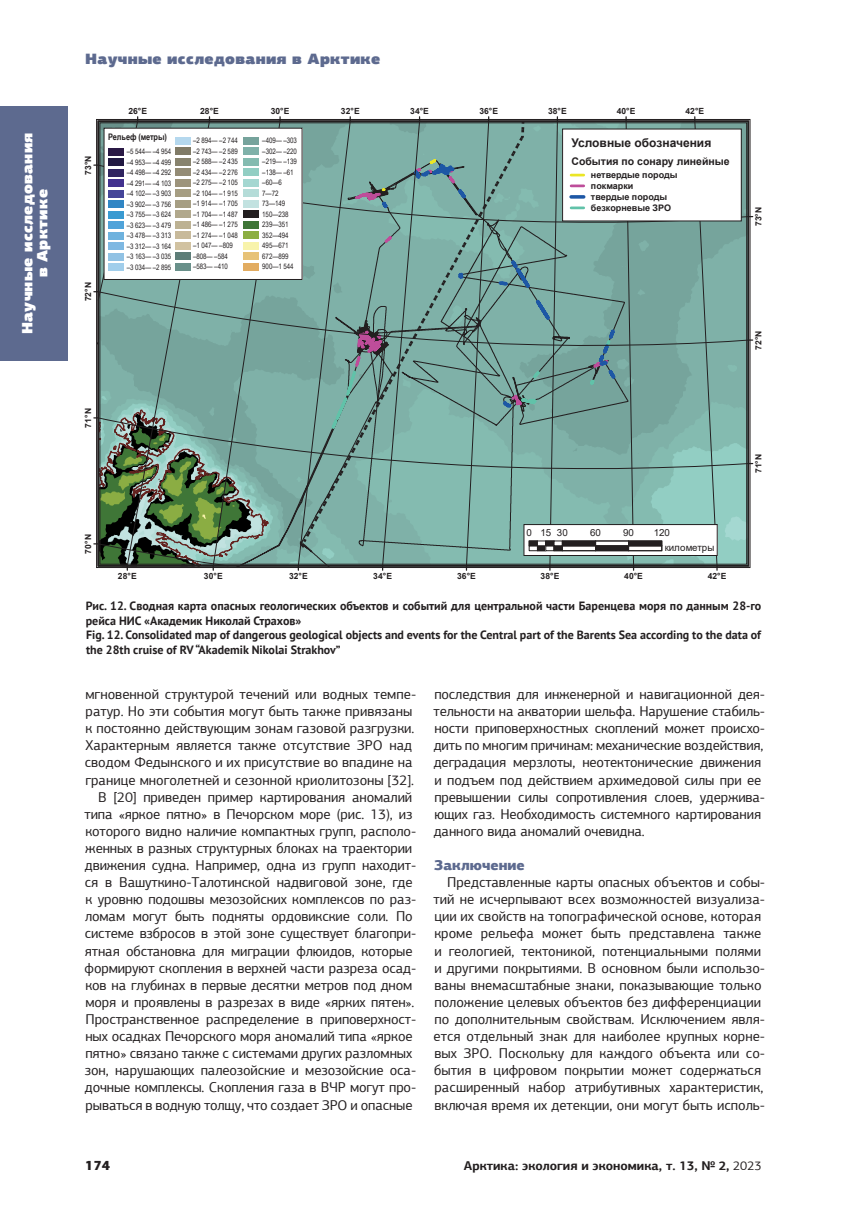
<style>
.page{position:relative;width:868px;height:1208px;background:#fff}
.page>*{position:absolute;margin:0;border:0;box-sizing:border-box;transform-origin:0 0}
.t1{font:900 15px "PF Agora Sans Pro";letter-spacing:.02em;color:#5d6a8f}
.t2{font:900 15px/15px "PF Agora Sans Pro";letter-spacing:.02em;color:#fff;text-align:center}
.base_text_agora{font:14.25px/17.1px "PF Agora Sans Pro";letter-spacing:-.01em;color:#231f20}
.article_sub_tit{font:900 14.25px "PF Agora Sans Pro";color:#5d6a8f}
.t3{font:900 13.5px "PF Agora Sans Pro";color:#231f20}
.t4{font:700 12.75px "PF Agora Sans Pro";color:#231f20}
.pic_name{font:700 12px/14.4px "PT Sans";color:#231f20}
.t5{font:700 12px "Arial";color:#231f20}
.t6{font:700 10.5px "Arial";color:#231f20}
.t7{font:9.75px/14.7px "Arial";letter-spacing:-.005em;color:#231f20}
.t8{font:700 9px/10.8px "Arial";color:#231f20}
.t9{font:700 9px "Arial Narrow";letter-spacing:-.01em;color:#231f20}
.t10{font:700 8.55px "Arial";letter-spacing:.005em;color:#231f20}
.t11{font:7.5px/10.5px "Arial Narrow";letter-spacing:-.01em;color:#231f20}
.s1{font-weight:400}
</style>
<div class="page">
<div style="left:0;top:106px;width:68px;height:254px;background:#5d6a8f"></div>
<svg style="left:94px;top:117px;width:658px;height:453px;background:#81a9a0"></svg>
<div style="left:104px;top:128px;width:198px;height:151px;background:#fff"></div>
<div style="left:108px;top:148px;width:16px;height:7px;background:#2a1945"></div>
<div style="left:108px;top:158px;width:16px;height:8px;background:#221942"></div>
<div style="left:108px;top:169px;width:16px;height:7px;background:#302460"></div>
<div style="left:108px;top:179px;width:16px;height:8px;background:#43328f"></div>
<div style="left:108px;top:190px;width:16px;height:7px;background:#454599"></div>
<div style="left:108px;top:200px;width:16px;height:8px;background:#3186c4"></div>
<div style="left:108px;top:211px;width:16px;height:7px;background:#399ad1"></div>
<div style="left:108px;top:221px;width:16px;height:8px;background:#50a3d9"></div>
<div style="left:108px;top:232px;width:16px;height:7px;background:#6eb2de"></div>
<div style="left:108px;top:242px;width:16px;height:8px;background:#7eb8e2"></div>
<div style="left:108px;top:253px;width:16px;height:7px;background:#91c2e4"></div>
<div style="left:108px;top:263px;width:16px;height:8px;background:#a1ceeb"></div>
<div style="left:176px;top:137px;width:15px;height:8px;background:#b5d8ee"></div>
<div style="left:176px;top:147px;width:15px;height:8px;background:#807b67"></div>
<div style="left:176px;top:158px;width:15px;height:7px;background:#88836e"></div>
<div style="left:176px;top:168px;width:15px;height:8px;background:#948c76"></div>
<div style="left:176px;top:179px;width:15px;height:8px;background:#9d947c"></div>
<div style="left:176px;top:189px;width:15px;height:8px;background:#a69e83"></div>
<div style="left:176px;top:200px;width:15px;height:8px;background:#a69e83"></div>
<div style="left:176px;top:210px;width:15px;height:8px;background:#b1a88c"></div>
<div style="left:176px;top:221px;width:15px;height:8px;background:#bdb293"></div>
<div style="left:176px;top:231px;width:15px;height:8px;background:#c8ba9b"></div>
<div style="left:176px;top:242px;width:15px;height:8px;background:#d1c2a1"></div>
<div style="left:176px;top:252px;width:15px;height:8px;background:#5d7d78"></div>
<div style="left:176px;top:263px;width:15px;height:7px;background:#69908a"></div>
<div style="left:243px;top:137px;width:15px;height:8px;background:#76a39c"></div>
<div style="left:243px;top:147px;width:15px;height:8px;background:#7fb1a9"></div>
<div style="left:243px;top:158px;width:15px;height:7px;background:#84bbb0"></div>
<div style="left:243px;top:168px;width:15px;height:8px;background:#92cec3"></div>
<div style="left:243px;top:179px;width:15px;height:8px;background:#a4d7d1"></div>
<div style="left:243px;top:189px;width:15px;height:8px;background:#b5dcd8"></div>
<div style="left:243px;top:200px;width:15px;height:8px;background:#c2e2e0"></div>
<div style="left:243px;top:210px;width:15px;height:8px;background:#231f20"></div>
<div style="left:243px;top:221px;width:15px;height:8px;background:#3f7637"></div>
<div style="left:243px;top:231px;width:15px;height:8px;background:#8cae42"></div>
<div style="left:243px;top:242px;width:15px;height:8px;background:#f8f3ab"></div>
<div style="left:243px;top:252px;width:15px;height:8px;background:#e7c277"></div>
<div style="left:243px;top:263px;width:15px;height:7px;background:#e2ac61"></div>
<p class="t2" style="left:20px;top:334px;width:203px;rotate:-90deg">Научные исследования в Арктике</p>
<p class="t1" style="left:85px;top:48px;width:297px">Научные исследования в Арктике</p>
<p class="t10" style="left:82px;top:175px;width:21px;rotate:-90deg">73°N</p>
<p class="t10" style="left:82px;top:301px;width:21px;rotate:-90deg">72°N</p>
<p class="t10" style="left:128px;top:105px;width:20px">26°E</p>
<p class="t10" style="left:200px;top:105px;width:20px">28°E</p>
<p class="t10" style="left:271px;top:105px;width:20px">30°E</p>
<p class="t9" style="left:108px;top:130px;width:60px">Рельеф (метры)</p>
<p class="t11" style="left:127px;top:146px;width:46px;text-align:justify">–5 544— –4 954 –4 953— –4 499 –4 498— –4 292 –4 291— –4 103 –4 102— –3 903 –3 902— –3 756 –3 755— –3 624 –3 623— –3 479 –3 478— –3 313 –3 312— –3 164 –3 163— –3 035 –3 034— –2 895</p>
<p class="t11" style="left:193px;top:135px;width:46px">–2 894— –2 744 –2 743— –2 589 –2 588— –2 435 –2 434— –2 276 –2 275— –2 105 –2 104— –1 915 –1 914— –1 705 –1 704— –1 487 –1 486— –1 275 –1 274— –1 048 –1 047— –809 –808— –584 –583— –410</p>
<p class="t11" style="left:262px;top:135px;width:36px">–409— –303 –302— –220 –219— –139 –138— –61 –60—6<br>7—72<br>73—149<br>150—238<br>239—351<br>352—494<br>495—671<br>672—899<br>900—1 544</p>
<p class="t10" style="left:341px;top:105px;width:20px">32°E</p>
<p class="t10" style="left:410px;top:105px;width:20px">34°E</p>
<p class="t10" style="left:479px;top:105px;width:20px">36°E</p>
<p class="t10" style="left:82px;top:427px;width:21px;rotate:-90deg">71°N</p>
<p class="t10" style="left:82px;top:553px;width:21px;rotate:-90deg">70°N</p>
<p class="t10" style="left:118px;top:570px;width:20px">28°E</p>
<p class="t10" style="left:204px;top:570px;width:20px">30°E</p>
<p class="t10" style="left:289px;top:570px;width:20px">32°E</p>
<p class="t10" style="left:373px;top:570px;width:20px">34°E</p>
<p class="t10" style="left:457px;top:570px;width:20px">36°E</p>
<p class="t10" style="left:548px;top:105px;width:20px">38°E</p>
<p class="t10" style="left:616px;top:105px;width:20px">40°E</p>
<p class="t10" style="left:685px;top:105px;width:20px">42°E</p>
<p class="t5" style="left:571px;top:135px;width:141px">Условные обозначения</p>
<p class="t6" style="left:571px;top:153px;width:160px">События по сонару линейные</p>
<p class="t8" style="left:591px;top:170px;width:88px">нетвердые породы покмарки<br>твердые породы безкорневые ЗРО</p>
<p class="t10" style="left:752px;top:226px;width:21px;rotate:-90deg">73°N</p>
<p class="t10" style="left:752px;top:350px;width:21px;rotate:-90deg">72°N</p>
<p class="t7" style="left:526px;top:525px;width:43px">0 15 30</p>
<p class="t7" style="left:590px;top:525px;width:12px">60</p>
<p class="t7" style="left:623px;top:525px;width:12px">90</p>
<p class="t7" style="left:664px;top:525px;width:51px;text-indent:-11px">120 километры</p>
<p class="t10" style="left:540px;top:570px;width:20px">38°E</p>
<p class="t10" style="left:624px;top:570px;width:20px">40°E</p>
<p class="t10" style="left:707px;top:570px;width:20px">42°E</p>
<p class="t10" style="left:752px;top:473px;width:21px;rotate:-90deg">71°N</p>
<p class="pic_name" style="left:86px;top:599px;width:677px">Рис. 12. Сводная карта опасных геологических объектов и событий для центральной части Баренцева моря по данным 28-го рейса НИС «Академик Николай Страхов»</p>
<p class="pic_name" style="left:86px;top:627px;width:676px">Fig. 12. Consolidated map of dangerous geological objects and events for the Central part of the Barents Sea according to the data of the 28th cruise of RV “Akademik Nikolai Strakhov”</p>
<p class="base_text_agora" style="left:433px;top:685px;width:333px">последствия для инженерной и навигационной дея&shy;тельности на акватории шельфа. Нарушение стабиль&shy;ности приповерхностных скоплений может происхо&shy;дить по многим причинам: механические воздействия, деградация мерзлоты, неотектонические движения и подъем под действием архимедовой силы при ее превышении силы сопротивления слоев, удержива&shy;ющих газ. Необходимость системного картирования данного вида аномалий очевидна.</p>
<p class="article_sub_tit" style="left:434px;top:855px;width:92px">Заключение</p>
<p class="base_text_agora" style="left:433px;top:873px;width:333px;text-indent:14px">Представленные карты опасных объектов и собы&shy;тий не исчерпывают всех возможностей визуализа&shy;ции их свойств на топографической основе, которая кроме рельефа может быть представлена также и геологией, тектоникой, потенциальными полями и другими покрытиями. В основном были использо&shy;ваны внемасштабные знаки, показывающие только положение целевых объектов без дифференциации по дополнительным свойствам. Исключением явля&shy;ется отдельный знак для наиболее крупных корне&shy;вых ЗРО. Поскольку для каждого объекта или со&shy;бытия в цифровом покрытии может содержаться расширенный набор атрибутивных характеристик, включая время их детекции, они могут быть исполь-</p>
<p class="base_text_agora" style="left:85px;top:685px;width:333px">мгновенной структурой течений или водных темпе&shy;ратур. Но эти события могут быть также привязаны к постоянно действующим зонам газовой разгрузки.<br>Характерным является также отсутствие ЗРО над сводом Федынского и их присутствие во впадине на границе многолетней и сезонной криолитозоны [32].</p>
<p class="base_text_agora" style="left:85px;top:788px;width:333px;text-indent:14px">В [20] приведен пример картирования аномалий типа «яркое пятно» в Печорском море (рис. 13), из которого видно наличие компактных групп, располо&shy;женных в разных структурных блоках на траектории движения судна. Например, одна из групп находит&shy;ся в Вашуткино-Талотинской надвиговой зоне, где к уровню подошвы мезозойских комплексов по раз&shy;ломам могут быть подняты ордовикские соли. По системе взбросов в этой зоне существует благопри&shy;ятная обстановка для миграции флюидов, которые формируют скопления в верхней части разреза осад&shy;ков на глубинах в первые десятки метров под дном моря и проявлены в разрезах в виде «ярких пятен».<br>Пространственное распределение в приповерхност&shy;ных осадках Печорского моря аномалий типа «яркое пятно» связано также с системами других разломных зон, нарушающих палеозойские и мезозойские оса&shy;дочные комплексы. Скопления газа в ВЧР могут про&shy;рываться в водную толщу, что создает ЗРО и опасные</p>
<p class="t3" style="left:85px;top:1156px;width:26px">174</p>
<p class="t4" style="left:464px;top:1157px;width:299px">Арктика: экология и экономика, т. 13, № 2, <span class="s1">2023</span></p>
</div>
